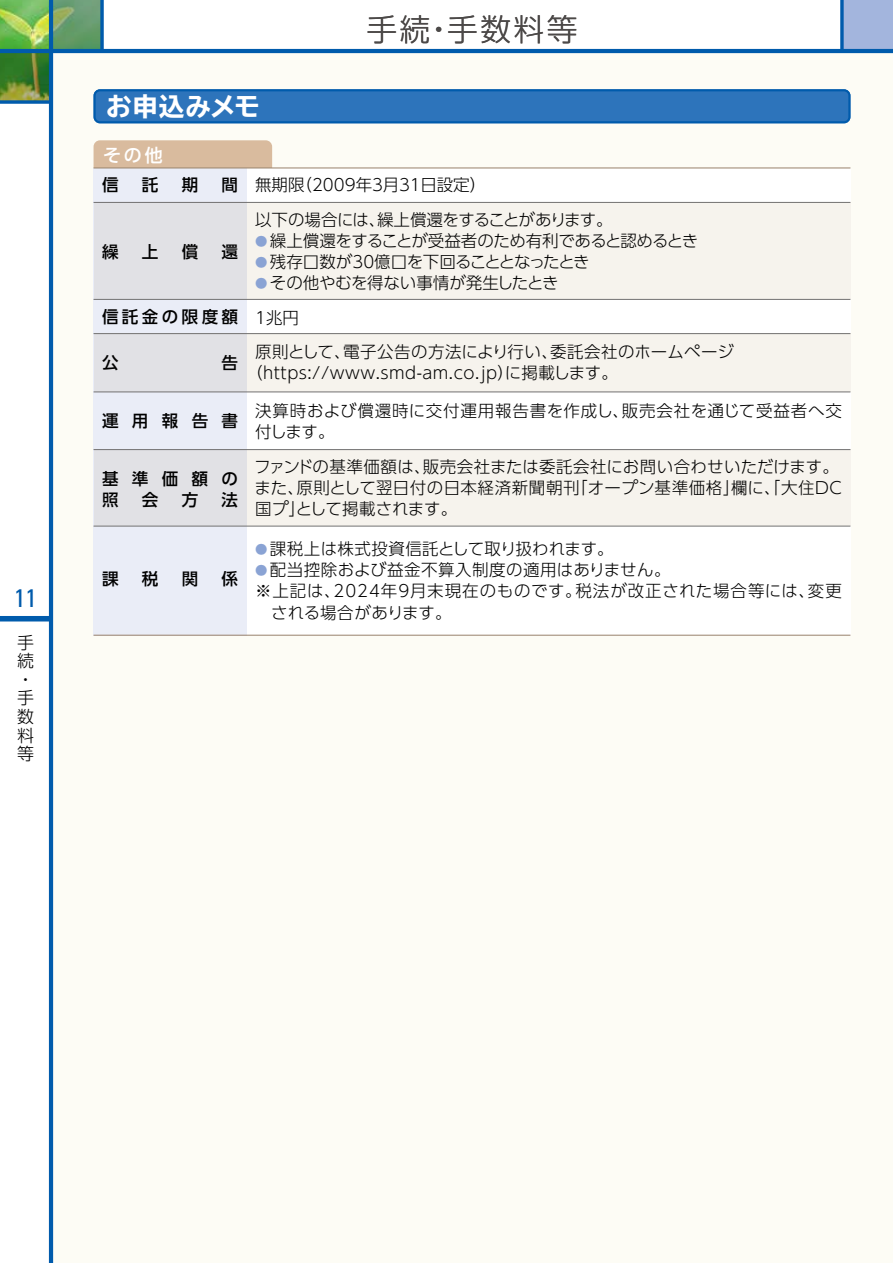
<style>
.page{position:relative;width:893px;height:1263px;background:#fff}
.page>*{position:absolute;margin:0;border:0;box-sizing:border-box;transform-origin:0 0}
.t1{font:300 30.75px "UD Shin Go Pro";letter-spacing:.08em;color:#4c4948}
.t2{font:700 expanded 25.5px "TBUD Go Std";letter-spacing:.025em;color:#fff}
.t3{font:condensed 25.5px "Univers LT Std";color:#005bac}
.t4{font:500 18px "UD Shin Go Pro";color:#fff}
.t5{font:300 16.95px/18.6px "UD Shin Go Pro";color:#000}
.t6{font:300 16.5px/34.5px "UD Shin Go Pro";color:#000}
.t7{font:300 16.5px/21px "UD Shin Go Pro";letter-spacing:.03em;color:#000}
.t8{font:300 16.5px/21px "UD Shin Go Pro";letter-spacing:.02em;color:#000}
.t9{font:300 16.5px/21px "UD Shin Go Pro";letter-spacing:.05em;color:#000}
.t10{font:300 16.5px "UD Shin Go Pro";letter-spacing:.06em;color:#000}
.t11{font:500 16.5px/21px "UD Shin Go Pro";letter-spacing:.81em;color:#000}
.t12{font:300 16.5px "UD Shin Go Pro";letter-spacing:-.025em;color:#000}
.t13{font:300 16.5px "UD Shin Go Pro";letter-spacing:-.03em;color:#000}
.t14{font:500 16.5px "UD Shin Go Pro";letter-spacing:.205em;color:#000}
.s1{font-size:12.3px;color:#8aa3d4}
</style>
<div class="page">
<img style="left:0;top:0;width:49px;height:49px">
<svg style="left:0;top:53px;width:49px;height:47px;background:#4f802d"></svg>
<svg style="left:53px;top:0;width:47px;height:49px;background:#6a9d6c"></svg>
<div style="left:51px;top:49px;width:842px;height:1214px;background:#fdfcf5"></div>
<div style="left:842px;top:0;width:51px;height:51px;background:#a3b5dd"></div>
<svg style="left:840px;top:0;width:4px;height:49px"></svg>
<div style="left:0;top:616px;width:51px;height:5px;background:#005bac"></div>
<hr style="left:49px;top:0;width:4px;height:1263px;background:#005bac">
<hr style="left:0;top:49px;width:893px;height:4px;background:#005bac">
<svg style="left:0;top:100px;width:49px;height:4px"></svg>
<svg style="left:100px;top:0;width:4px;height:49px"></svg>
<svg style="left:94px;top:89px;width:756px;height:34px;background:#2871b9"></svg>
<div style="left:94px;top:140px;width:178px;height:34px;background:#d9bb9e;border-radius:6px"></div>
<div style="left:247px;top:168px;width:603px;height:467px;background:#fff"></div>
<div style="left:94px;top:168px;width:153px;height:467px;background:#eaedf7"></div>
<div style="left:94px;top:202px;width:756px;height:97px;background:linear-gradient(to right,#e8e7e8,#fcf8ef)"></div>
<div style="left:94px;top:334px;width:756px;height:58px;background:linear-gradient(to right,#e8e7e8,#fcf8ef)"></div>
<div style="left:94px;top:450px;width:756px;height:76px;background:linear-gradient(to right,#e8e7e8,#fcf8ef)"></div>
<hr style="left:94px;top:167px;width:756px;height:1px;background:#9d8771">
<hr style="left:94px;top:202px;width:756px;height:1px;background:#727171">
<hr style="left:94px;top:299px;width:756px;height:1px;background:#727171">
<hr style="left:94px;top:333px;width:756px;height:1px;background:#727171">
<hr style="left:94px;top:392px;width:756px;height:1px;background:#727171">
<hr style="left:94px;top:449px;width:756px;height:1px;background:#727171">
<hr style="left:94px;top:526px;width:756px;height:1px;background:#727171">
<hr style="left:94px;top:635px;width:756px;height:1px;background:#9d8771">
<hr style="left:892px;top:0;width:1px;height:51px;background:#2d74bb">
<h2 class="t3" style="left:14px;top:582px;width:24px">11</h2>
<p class="t5" style="left:17px;top:632px;width:18px">手続・手数料等</p>
<h2 class="t2" style="left:106px;top:92px;width:155px">お申込みメモ</h2>
<p class="t4" style="left:103px;top:140px;width:61px">その他</p>
<h1 class="t1" style="left:366px;top:4px;width:213px">手続・手数料等</h1>
<p class="t11" style="left:102px;top:174px;width:18px">信</p>
<p class="t11" style="left:142px;top:174px;width:18px">託</p>
<p class="t11" style="left:182px;top:174px;width:18px">期</p>
<p class="t11" style="left:222px;top:174px;width:18px">間</p>
<p class="t11" style="left:102px;top:240px;width:18px">繰</p>
<p class="t11" style="left:142px;top:240px;width:18px">上</p>
<p class="t11" style="left:182px;top:240px;width:18px">償</p>
<p class="t11" style="left:222px;top:240px;width:18px">還</p>
<p class="t14" style="left:102px;top:303px;width:138px">信託金の限度額</p>
<p class="t11" style="left:102px;top:352px;width:18px">公</p>
<p class="t11" style="left:222px;top:352px;width:18px">告</p>
<p class="t11" style="left:102px;top:410px;width:138px">運用報告書</p>
<p class="t11" style="left:102px;top:468px;width:138px">基準価額の照</p>
<p class="t11" style="left:142px;top:489px;width:18px">会</p>
<p class="t11" style="left:182px;top:489px;width:18px">方</p>
<p class="t11" style="left:222px;top:489px;width:18px">法</p>
<p class="t11" style="left:102px;top:567px;width:18px">課</p>
<p class="t11" style="left:142px;top:567px;width:18px">税</p>
<p class="t11" style="left:182px;top:567px;width:18px">関</p>
<p class="t11" style="left:222px;top:567px;width:18px">係</p>
<p class="t6" style="left:255px;top:167px;width:359px">無期限（2009年3月31日設定）<br>以下の場合には、繰上償還をすることがあります。</p>
<p class="t12" style="left:255px;top:227px;width:445px"><span class="s1">●</span> 繰上償還をすることが受益者のため有利であると認めるとき</p>
<p class="t13" style="left:255px;top:248px;width:336px"><span class="s1">●</span> 残存口数が30億口を下回ることとなったとき</p>
<p class="t6" style="left:255px;top:265px;width:305px"><span class="s1">●</span> その他やむを得ない事情が発生したとき<br>1兆円</p>
<p class="t7" style="left:246px;top:340px;width:489px;text-indent:9px">原則として、電子公告の方法により行い、委託会社のホームページ（https://www.smd-am.co.jp）に掲載します。</p>
<p class="t9" style="left:255px;top:400px;width:588px">決算時および償還時に交付運用報告書を作成し、販売会社を通じて受益者へ交付します。</p>
<p class="t8" style="left:254px;top:456px;width:589px">ファンドの基準価額は、販売会社または委託会社にお問い合わせいただけます。また、原則として翌日付の日本経済新聞朝刊「オープン基準価格」欄に、「大住DC国プ」として掲載されます。</p>
<p class="t6" style="left:255px;top:531px;width:360px"><span class="s1">●</span> 課税上は株式投資信託として取り扱われます。</p>
<p class="t7" style="left:255px;top:559px;width:417px"><span class="s1">●</span> 配当控除および益金不算入制度の適用はありません。</p>
<p class="t10" style="left:255px;top:578px;width:588px">※上記は、2024年9月末現在のものです。税法が改正された場合等には、変更</p>
<p class="t6" style="left:271px;top:594px;width:182px">される場合があります。</p>
</div>
